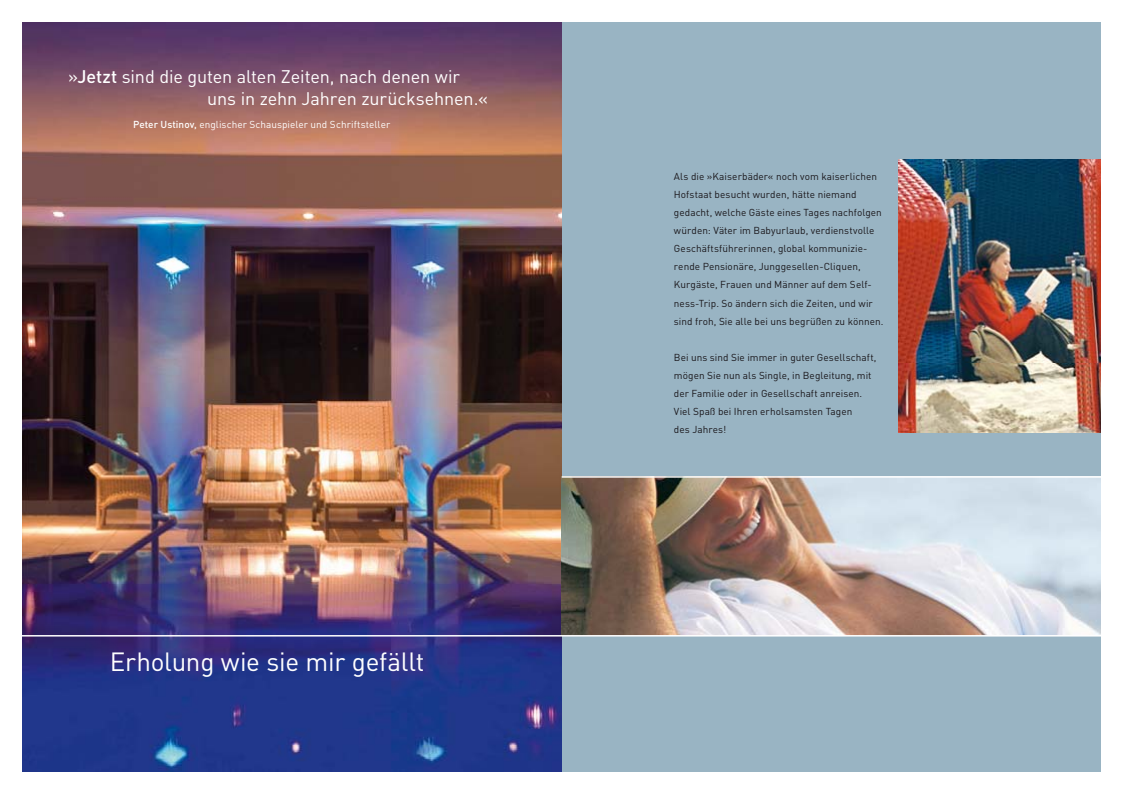
<style>
.page{position:relative;width:1123px;height:794px;background:#fff}
.page>*{position:absolute;margin:0;border:0;box-sizing:border-box;transform-origin:0 0}
.t1{font:26px "DIN";letter-spacing:-.01em;color:#fff}
.t2{font:18px/21.6px "DIN";letter-spacing:-.01em;color:#fff}
.t3{font:10px/18px "DIN";letter-spacing:.005em;color:#1a171b}
.t4{font:10px "DIN";letter-spacing:.005em;color:#fff}
.s1{font-weight:500}
</style>
<div class="page">
<div style="left:23px;top:23px;width:1077px;height:748px;background:#99b4c3"></div>
<img style="left:23px;top:23px;width:538px;height:748px">
<img style="left:561px;top:477px;width:539px;height:157px">
<img style="left:898px;top:159px;width:203px;height:273px">
<hr style="left:561px;top:476px;width:561px;height:1px;background:#fff">
<hr style="left:0;top:634px;width:1122px;height:2px;background:#fff">
<h2 class="t2" style="left:207px;top:68px;width:282px;text-indent:-139px">»<span class="s1">Jetzt</span> sind die guten alten Zeiten, nach denen wir uns in zehn Jahren zurücksehnen.«</h2>
<p class="t4" style="left:133px;top:121px;width:258px"><span class="s1">Peter Ustinov,</span> englischer Schauspieler und Schriftsteller</p>
<h1 class="t1" style="left:110px;top:652px;width:316px">Erholung wie sie mir gefällt</h1>
<p class="t3" style="left:674px;top:169px;width:211px">Als die »Kaiserbäder« noch vom kaiserlichen Hofstaat besucht wurden, hätte niemand gedacht, welche Gäste eines Tages nachfolgen würden: Väter im Babyurlaub, verdienstvolle Geschäftsführerinnen, global kommunizie&shy;rende Pensionäre, Junggesellen-Cliquen, Kurgäste, Frauen und Männer auf dem Self&shy;ness-Trip. So ändern sich die Zeiten, und wir sind froh, Sie alle bei uns begrüßen zu können.</p>
<p class="t3" style="left:674px;top:349px;width:204px">Bei uns sind Sie immer in guter Gesellschaft, mögen Sie nun als Single, in Begleitung, mit der Familie oder in Gesellschaft anreisen.<br>Viel Spaß bei Ihren erholsamsten Tagen<br>des Jahres!</p>
</div>
